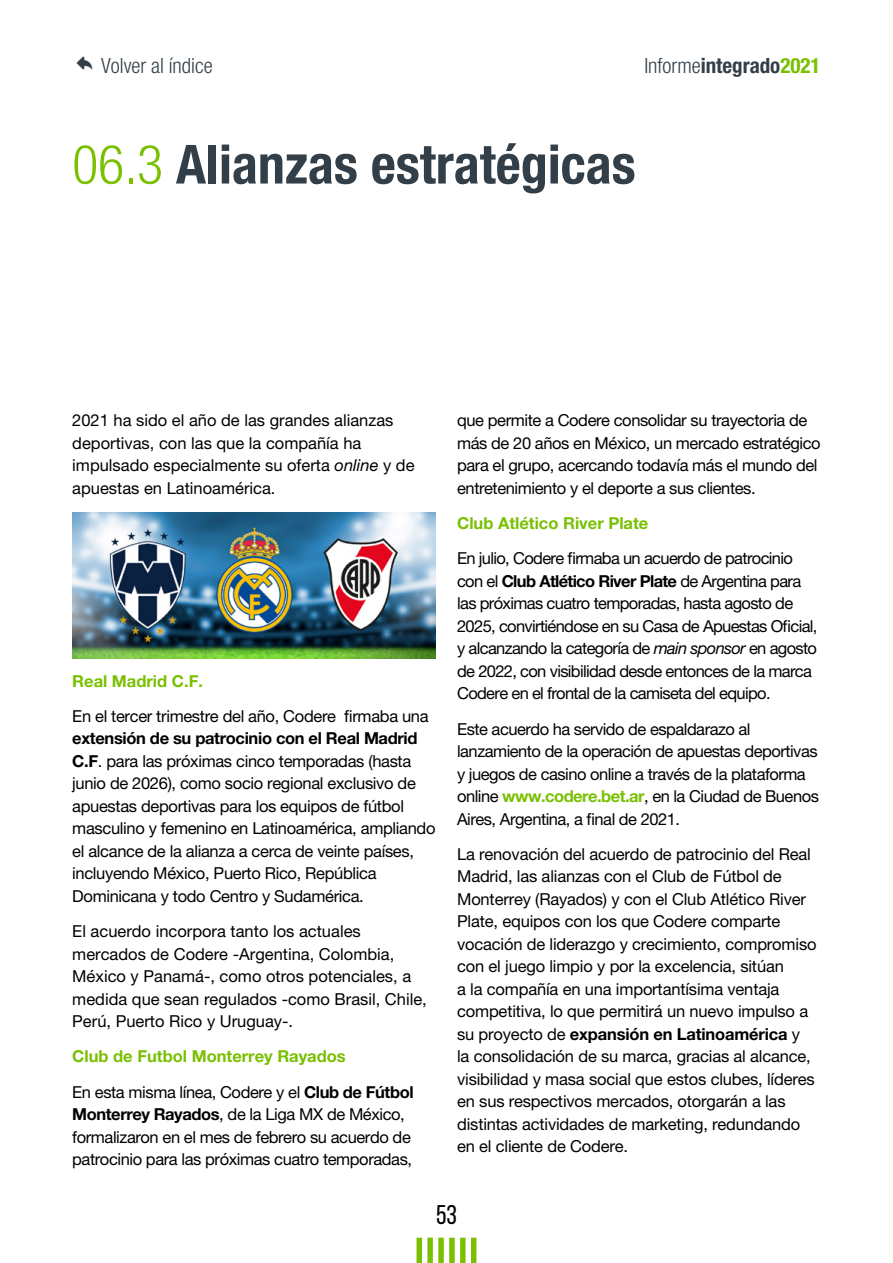
<style>
.page{position:relative;width:893px;height:1263px;background:#fff}
.page>*{position:absolute;margin:0;border:0;box-sizing:border-box;transform-origin:0 0}
.Títulos_subcapitulo{font:54px "Helvetica Neue LT 77 Bd Cn";color:#333f48}
.t1{font:27px "Bebas Neue";color:#000}
.t2{font:21px "Helvetica Neue LT 77 Bd Cn";color:#333f48}
.t3{font:21px "Helvetica Neue LT 47 Lt Cn";color:#333f48}
.Texto_11-15{font:16.5px/22.5px "Helvetica Neue LT 55 Rm";letter-spacing:-.02em;color:#000}
.Texto_11-15-2{font:16.5px/22.5px "Helvetica Neue LT 55 Rm";color:#000}
.Texto_11-15-3{font:16.5px/22.5px "Helvetica Neue LT 55 Rm";letter-spacing:-.04em;color:#000}
.Texto_11-15-4{font:16.5px "Helvetica Neue LT 75 Bd";color:#79c000}
.s1{font-family:"Helvetica Neue LT 47 Lt Cn"}
.s2{color:#79c000}
.s3{font-family:"Helvetica Neue LT 47 Lt Cn";color:#79c000}
.s4{font-family:"Helvetica Neue LT 56 It"}
.s5{font-family:"Helvetica Neue LT 75 Bd"}
.s6{font-family:"Helvetica Neue LT 75 Bd";color:#79c000}
</style>
<div class="page">
<svg style="left:417px;top:1238px;width:59px;height:25px"></svg>
<img style="left:72px;top:512px;width:364px;height:146px">
<p class="t3" style="left:101px;top:53px;width:113px">Volver al índice</p>
<p class="t2" style="left:644px;top:53px;width:178px"><span class="s1">Informe</span>integrado<span class="s2">2021</span></p>
<p class="Títulos_subcapitulo" style="left:72px;top:132px;width:565px"><span class="s3">06.3</span> Alianzas estratégicas</p>
<p class="Texto_11-15-2" style="left:72px;top:409px;width:344px">2021 ha sido el año de las grandes alianzas deportivas, con las que la compañía ha impulsado especialmente su oferta <span class="s4">online</span> y de apuestas en Latinoamérica.</p>
<p class="Texto_11-15-4" style="left:72px;top:670px;width:132px">Real Madrid C.F.</p>
<p class="Texto_11-15" style="left:72px;top:704px;width:365px">En el tercer trimestre del año, Codere firmaba una <span class="s5">extensión de su patrocinio con el Real Madrid C.F</span>. para las próximas cinco temporadas (hasta junio de 2026), como socio regional exclusivo de apuestas deportivas para los equipos de fútbol masculino y femenino en Latinoamérica, ampliando el alcance de la alianza a cerca de veinte países, incluyendo México, Puerto Rico, República Dominicana y todo Centro y Sudamérica.</p>
<p class="Texto_11-15-2" style="left:72px;top:919px;width:356px">El acuerdo incorpora tanto los actuales mercados de Codere -Argentina, Colombia, México y Panamá-, como otros potenciales, a medida que sean regulados -como Brasil, Chile, Perú, Puerto Rico y Uruguay-.</p>
<p class="Texto_11-15-4" style="left:72px;top:1046px;width:275px">Club de Futbol Monterrey Rayados</p>
<p class="Texto_11-15" style="left:72px;top:1080px;width:343px">En esta misma línea, Codere y el <span class="s5">Club de Fútbol Monterrey Rayados</span>, de la Liga MX de México, formalizaron en el mes de febrero su acuerdo de patrocinio para las próximas cuatro temporadas,</p>
<p class="Texto_11-15" style="left:457px;top:409px;width:365px">que permite a Codere consolidar su trayectoria de más de 20 años en México, un mercado estratégico para el grupo, acercando todavía más el mundo del entretenimiento y el deporte a sus clientes.</p>
<p class="Texto_11-15-4" style="left:457px;top:513px;width:193px">Club Atlético River Plate</p>
<p class="Texto_11-15-3" style="left:457px;top:547px;width:362px">En julio, Codere firmaba un acuerdo de patrocinio con el <span class="s5">Club Atlético River Plate</span> de Argentina para las próximas cuatro temporadas, hasta agosto de 2025, convirtiéndose en su Casa de Apuestas Oficial, y alcanzando la categoría de <span class="s4">main sponsor</span> en agosto de 2022, con visibilidad desde entonces de la marca Codere en el frontal de la camiseta del equipo.</p>
<p class="Texto_11-15" style="left:457px;top:717px;width:363px">Este acuerdo ha servido de espaldarazo al lanzamiento de la operación de apuestas deportivas y juegos de casino online a través de la plataforma online <span class="s6">www.codere.bet.ar</span>, en la Ciudad de Buenos Aires, Argentina, a final de 2021.</p>
<p class="Texto_11-15" style="left:457px;top:842px;width:361px">La renovación del acuerdo de patrocinio del Real Madrid, las alianzas con el Club de Fútbol de Monterrey (Rayados) y con el Club Atlético River Plate, equipos con los que Codere comparte vocación de liderazgo y crecimiento, compromiso con el juego limpio y por la excelencia, sitúan<br>a la compañía en una importantísima ventaja competitiva, lo que permitirá un nuevo impulso a su proyecto de <span class="s5">expansión en Latinoamérica</span> y<br>la consolidación de su marca, gracias al alcance, visibilidad y masa social que estos clubes, líderes en sus respectivos mercados, otorgarán a las distintas actividades de marketing, redundando en el cliente de Codere.</p>
<h2 class="t1" style="left:436px;top:1200px;width:22px">53</h2>
</div>
